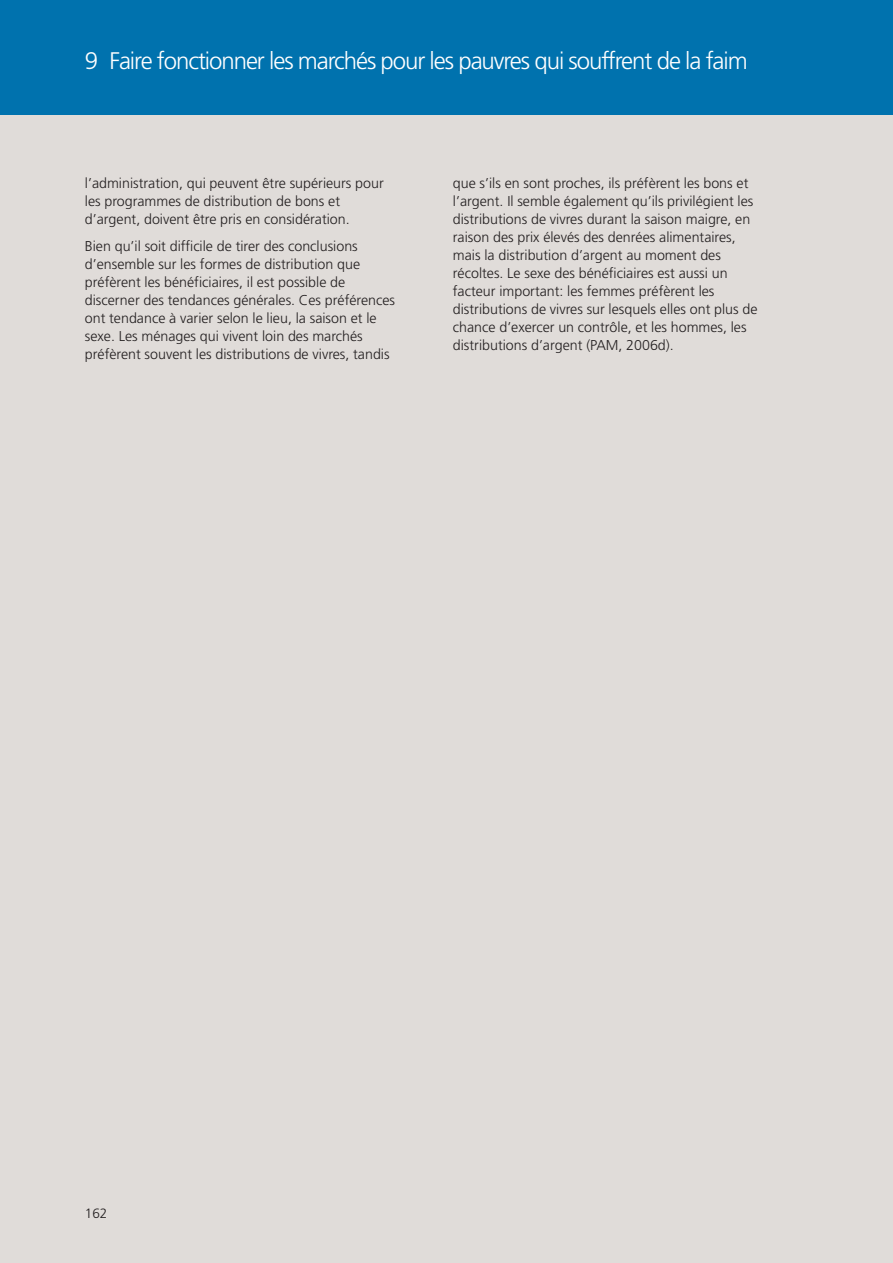
<style>
.page{position:relative;width:893px;height:1263px;background:#fff}
.page>*{position:absolute;margin:0;border:0;box-sizing:border-box;transform-origin:0 0}
.t1{font:300 24px "Frutiger";letter-spacing:-.045em;color:#fff}
.t2{font:300 14.25px/18px "Frutiger";color:#231f20}
.t3{font:300 13.5px "Frutiger";color:#231f20}
</style>
<div class="page">
<div style="left:0;top:0;width:892px;height:1263px;background:#e0dcd9"></div>
<div style="left:0;top:0;width:892px;height:115px;background:#0072ae"></div>
<h1 class="t1" style="left:85px;top:51px;width:664px">9 Faire fonctionner les marchés pour les pauvres qui souffrent de la faim</h1>
<p class="t2" style="left:85px;top:175px;width:300px">l’administration, qui peuvent être supérieurs pour les programmes de distribution de bons et d’argent, doivent être pris en considération.</p>
<p class="t2" style="left:85px;top:238px;width:312px">Bien qu’il soit difficile de tirer des conclusions d’ensemble sur les formes de distribution que préfèrent les bénéficiaires, il est possible de discerner des tendances générales. Ces préférences ont tendance à varier selon le lieu, la saison et le sexe. Les ménages qui vivent loin des marchés préfèrent souvent les distributions de vivres, tandis</p>
<p class="t2" style="left:453px;top:175px;width:306px">que s’ils en sont proches, ils préfèrent les bons et l’argent. Il semble également qu’ils privilégient les distributions de vivres durant la saison maigre, en raison des prix élevés des denrées alimentaires, mais la distribution d’argent au moment des récoltes. Le sexe des bénéficiaires est aussi un facteur important: les femmes préfèrent les distributions de vivres sur lesquels elles ont plus de chance d’exercer un contrôle, et les hommes, les distributions d’argent (PAM, 2006d).</p>
<p class="t3" style="left:85px;top:1208px;width:24px">162</p>
</div>
